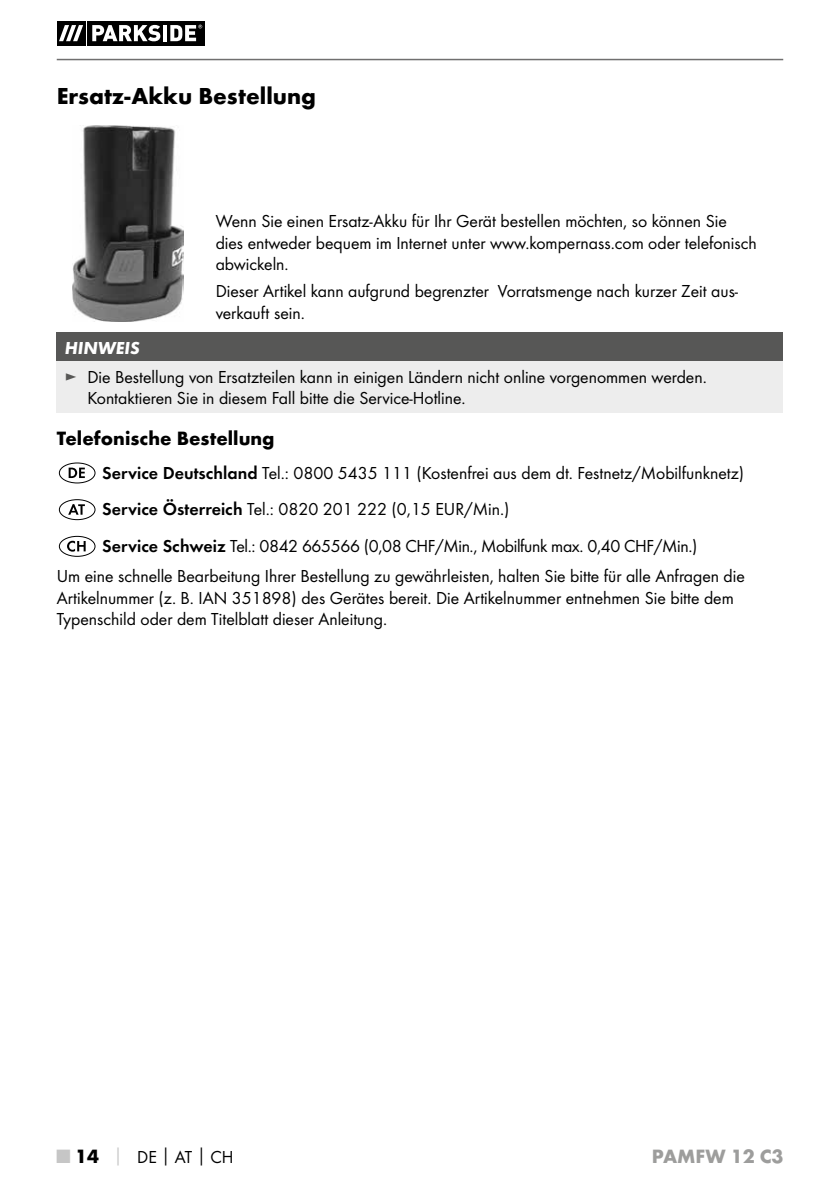
<style>
.page{position:relative;width:840px;height:1191px;background:#fff}
.page>*{position:absolute;margin:0;border:0;box-sizing:border-box;transform-origin:0 0}
.t1{font:700 24px "Futura";color:#000}
.t2{font:700 20px "Futura";color:#000}
.t3{font:700 20px "Futura";color:#9d9d9c}
.t4{font:18px/21.6px "Futura Boo";color:#000}
.t5{font:italic 700 18px "Futura";color:#fff}
.s1{color:#575756}
.s2{font-family:"Futura Dem"}
.s3{font-family:"Futura";font-weight:700;font-size:20px;color:#c6c6c6}
.s4{font-family:"Futura";font-weight:700;font-size:20px}
.s5{font-family:"Futura";font-weight:700;color:#c6c6c6}
.s6{font-family:"Futura";font-weight:700}
</style>
<div class="page">
<hr style="left:57px;top:59px;width:725px;height:1px;background:#706f6f">
<div style="left:57px;top:21px;width:28px;height:24px;background:#000"></div>
<div style="left:87px;top:21px;width:117px;height:24px;background:#000"></div>
<svg style="left:59px;top:25px;width:24px;height:16px"></svg>
<svg style="left:92px;top:25px;width:68px;height:16px"></svg>
<hr style="left:163px;top:25px;width:4px;height:16px;background:#fff">
<svg style="left:170px;top:25px;width:32px;height:16px"></svg>
<img style="left:72px;top:126px;width:112px;height:196px">
<div style="left:57px;top:333px;width:725px;height:28px;background:#575756"></div>
<div style="left:57px;top:361px;width:725px;height:51px;background:#ededed"></div>
<div style="left:59px;top:462px;width:36px;height:21px;border:1px solid #000;border-radius:50%"></div>
<svg style="left:69px;top:467px;width:16px;height:11px"></svg>
<div style="left:59px;top:499px;width:36px;height:21px;border:1px solid #000;border-radius:50%"></div>
<svg style="left:68px;top:504px;width:17px;height:11px"></svg>
<div style="left:59px;top:536px;width:36px;height:21px;border:1px solid #000;border-radius:50%"></div>
<svg style="left:67px;top:541px;width:19px;height:10px"></svg>
<h1 class="t1" style="left:57px;top:81px;width:260px">Ersatz-Akku Bestellung</h1>
<p class="t4" style="left:215px;top:210px;width:542px">Wenn Sie einen Ersatz-Akku für Ihr Gerät bestellen möchten, so können Sie dies entweder bequem im Internet unter www.kompernass.com oder telefonisch abwickeln.</p>
<p class="t4" style="left:215px;top:280px;width:523px">Dieser Artikel kann aufgrund begrenzter Vorratsmenge nach kurzer Zeit aus&shy;verkauft sein.</p>
<p class="t5" style="left:65px;top:337px;width:76px">HINWEIS</p>
<p class="t4" style="left:87px;top:366px;width:618px;text-indent:-23px"><span class="s1">►</span> Die Bestellung von Ersatzteilen kann in einigen Ländern nicht online vorgenommen werden.<br>Kontaktieren Sie in diesem Fall bitte die Service-Hotline.</p>
<p class="t2" style="left:57px;top:425px;width:219px">Telefonische Bestellung</p>
<p class="t4" style="left:102px;top:454px;width:643px;line-height:36.6px"><span class="s2">Service Deutschland</span> Tel.: 0800 5435 111 (Kostenfrei aus dem dt. Festnetz/Mobilfunknetz)<br><span class="s2">Service Österreich</span> Tel.: 0820 201 222 (0,15 EUR/Min.)<br><span class="s2">Service Schweiz</span> Tel.: 0842 665566 (0,08 CHF/Min., Mobilfunk max. 0,40 CHF/Min.)</p>
<p class="t4" style="left:57px;top:565px;width:689px">Um eine schnelle Bearbeitung Ihrer Bestellung zu gewährleisten, halten Sie bitte für alle Anfragen die<br>Artikelnummer (z. B. IAN 351898) des Gerätes bereit. Die Artikelnummer entnehmen Sie bitte dem<br>Typenschild oder dem Titelblatt dieser Anleitung.</p>
<p class="t4" style="left:57px;top:1145px;width:178px"><span class="s3">■</span> <span class="s4">14</span> <span class="s5">│</span> DE<span class="s6">│</span>AT<span class="s6">│</span>CH</p>
<p class="t3" style="left:651px;top:1143px;width:133px">PAMFW 12 C3</p>
</div>
